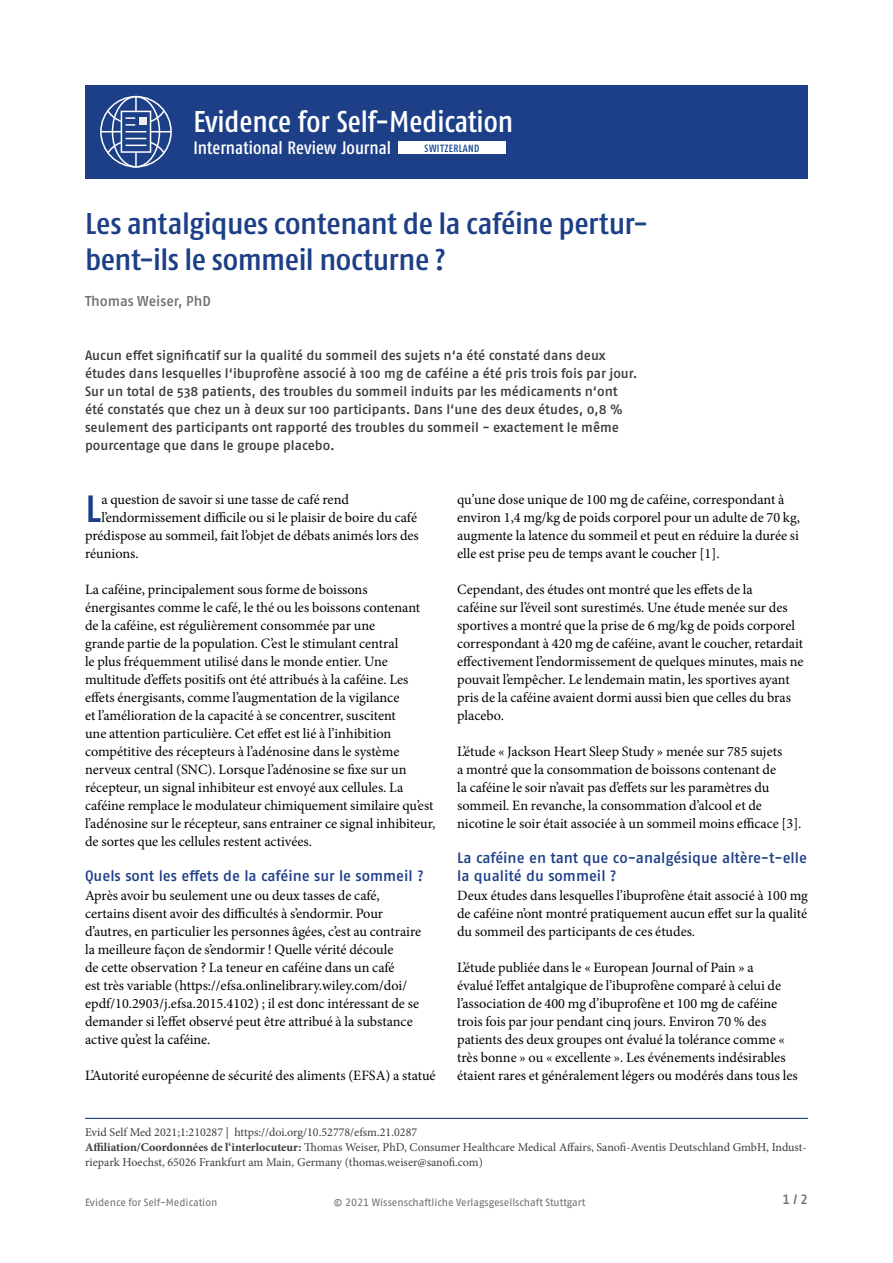
<style>
.page{position:relative;width:893px;height:1263px;background:#fff}
.page>*{position:absolute;margin:0;border:0;box-sizing:border-box;transform-origin:0 0}
.t1{font:500 37.8px "Fago Pro";color:#1d3f87}
.t2{font:500 condensed 30px/36px "Fago Pro";letter-spacing:-.015em;color:#1d3f87;scale:1.1 1}
.t3{font:500 condensed 30px "Fago Pro";color:#fff}
.t4{font:500 condensed 18px "Fago Pro";color:#fff}
.t5{font:500 15px/18px "Fago Pro";color:#1d3f87}
.t6{font:14.25px/18px "Minion Pro";color:#000}
.t7{font:500 14.25px "Fago Pro";color:#706f6f}
.t8{font:500 13.5px/18px "Fago Pro";color:#3c3c3b}
.t9{font:500 13.5px "Fago Pro";color:#706f6f}
.t10{font:12px/15px "Minion Pro";color:#3c3c3b}
.t11{font:10.5px "Fago Pro";letter-spacing:-.005em;color:#706f6f}
.t12{font:500 condensed 10.5px "Fago Pro";letter-spacing:.04em;color:#0e468f}
.s1{font-weight:700}
</style>
<div class="page">
<hr style="left:85px;top:1118px;width:723px;height:1px;background:#1d3f87">
<div style="left:85px;top:85px;width:723px;height:94px;background:#1d3f87"></div>
<div style="left:100px;top:96px;width:72px;height:72px;border:2px solid #fff;border-radius:50%"></div>
<div style="left:112px;top:96px;width:48px;height:72px;border:2px solid #fff;border-radius:50%"></div>
<hr style="left:100px;top:131px;width:71px;height:1px;background:#fff">
<hr style="left:135px;top:96px;width:2px;height:72px;background:#fff">
<svg style="left:121px;top:132px;width:30px;height:6px"></svg>
<svg style="left:106px;top:138px;width:60px;height:17px"></svg>
<svg style="left:106px;top:109px;width:60px;height:23px"></svg>
<div style="left:398px;top:141px;width:107px;height:13px;background:#fff"></div>
<h2 class="t3" style="left:193px;top:103px;width:321px">Evidence for Self-Medication</h2>
<p class="t4" style="left:193px;top:137px;width:199px">International Review Journal</p>
<p class="t12" style="left:425px;top:142px;width:56px">SWITZERLAND</p>
<p class="t4" style="left:213px;top:137px;width:9px">e</p>
<h2 class="t2" style="left:85px;top:206px;width:513px">Les antalgiques contenant de la caféine pertur&shy;bent-ils le sommeil nocturne ?</h2>
<p class="t7" style="left:85px;top:292px;width:128px">Thomas Weiser, PhD</p>
<p class="t8" style="left:85px;top:346px;width:554px">Aucun effet significatif sur la qualité du sommeil des sujets n‘a été constaté dans deux études dans lesquelles l‘ibuprofène associé à 100 mg de caféine a été pris trois fois par jour.<br>Sur un total de 538 patients, des troubles du sommeil induits par les médicaments n‘ont été constatés que chez un à deux sur 100 participants. Dans l‘une des deux études, 0,8 % seulement des participants ont rapporté des troubles du sommeil - exactement le même pourcentage que dans le groupe placebo.</p>
<h1 class="t1" style="left:85px;top:486px;width:18px">L</h1>
<p class="t6" style="left:101px;top:491px;width:249px">a question de savoir si une tasse de café rend</p>
<p class="t6" style="left:101px;top:509px;width:317px">l’endormissement difficile ou si le plaisir de boire du café</p>
<p class="t6" style="left:85px;top:527px;width:335px">prédispose au sommeil, fait l’objet de débats animés lors des</p>
<p class="t6" style="left:85px;top:545px;width:55px">réunions.</p>
<p class="t6" style="left:85px;top:581px;width:352px">La caféine, principalement sous forme de boissons énergisantes comme le café, le thé ou les boissons contenant de la caféine, est régulièrement consommée par une<br>grande partie de la population. C’est le stimulant central<br>le plus fréquemment utilisé dans le monde entier. Une multitude d’effets positifs ont été attribués à la caféine. Les effets énergisants, comme l’augmentation de la vigilance<br>et l’amélioration de la capacité à se concentrer, suscitent<br>une attention particulière. Cet effet est lié à l’inhibition compétitive des récepteurs à l’adénosine dans le système nerveux central (SNC). Lorsque l’adénosine se fixe sur un récepteur, un signal inhibiteur est envoyé aux cellules. La caféine remplace le modulateur chimiquement similaire qu’est l’adénosine sur le récepteur, sans entrainer ce signal inhibiteur, de sortes que les cellules restent activées.</p>
<p class="t5" style="left:85px;top:867px;width:340px">Quels sont les effets de la caféine sur le sommeil ?</p>
<p class="t6" style="left:85px;top:887px;width:338px">Après avoir bu seulement une ou deux tasses de café, certains disent avoir des difficultés à s’endormir. Pour d’autres, en particulier les personnes âgées, c’est au contraire la meilleure façon de s’endormir ! Quelle vérité découle<br>de cette observation ? La teneur en caféine dans un café<br>est très variable (https://efsa.onlinelibrary.wiley.com/doi/ epdf/10.2903/j.efsa.2015.4102) ; il est donc intéressant de se demander si l’effet observé peut être attribué à la substance active qu’est la caféine.</p>
<p class="t6" style="left:85px;top:1066px;width:352px">L’Autorité européenne de sécurité des aliments (EFSA) a statué</p>
<p class="t6" style="left:457px;top:490px;width:344px">qu’une dose unique de 100 mg de caféine, correspondant à environ 1,4 mg/kg de poids corporel pour un adulte de 70 kg, augmente la latence du sommeil et peut en réduire la durée si elle est prise peu de temps avant le coucher [1].</p>
<p class="t6" style="left:457px;top:580px;width:348px">Cependant, des études ont montré que les effets de la<br>caféine sur l’éveil sont surestimés. Une étude menée sur des sportives a montré que la prise de 6 mg/kg de poids corporel correspondant à 420 mg de caféine, avant le coucher, retardait effectivement l’endormissement de quelques minutes, mais ne pouvait l’empêcher. Le lendemain matin, les sportives ayant pris de la caféine avaient dormi aussi bien que celles du bras placebo.</p>
<p class="t6" style="left:457px;top:742px;width:346px">L’étude « Jackson Heart Sleep Study » menée sur 785 sujets<br>a montré que la consommation de boissons contenant de<br>la caféine le soir n’avait pas d’effets sur les paramètres du sommeil. En revanche, la consommation d’alcool et de nicotine le soir était associée à un sommeil moins efficace [3].</p>
<p class="t5" style="left:457px;top:849px;width:351px">La caféine en tant que co-analgésique altère-t-elle la qualité du sommeil ?</p>
<p class="t6" style="left:457px;top:887px;width:352px;text-align:justify">Deux études dans lesquelles l’ibuprofène était associé à 100 mg de caféine n’ont montré pratiquement aucun effet sur la qualité du sommeil des participants de ces études.</p>
<p class="t6" style="left:457px;top:959px;width:342px">L’étude publiée dans le « European Journal of Pain » a<br>évalué l’effet antalgique de l’ibuprofène comparé à celui de l’association de 400 mg d’ibuprofène et 100 mg de caféine trois fois par jour pendant cinq jours. Environ 70 % des patients des deux groupes ont évalué la tolérance comme « très bonne » ou « excellente ». Les événements indésirables étaient rares et généralement légers ou modérés dans tous les</p>
<p class="t10" style="left:85px;top:1125px;width:723px">Evid Self Med 2021;1:210287 | https://doi.org/10.52778/efsm.21.0287<br><span class="s1">Affiliation/Coordonnées de l‘interlocuteur:</span> Thomas Weiser, PhD, Consumer Healthcare Medical Affairs, Sanofi-Aventis Deutschland GmbH, Indust&shy;riepark Hoechst, 65026 Frankfurt am Main, Germany (thomas.weiser@sanofi.com)</p>
<p class="t11" style="left:85px;top:1196px;width:134px">Evidence for Self-Medication</p>
<p class="t11" style="left:334px;top:1196px;width:253px">© 2021 Wissenschaftliche Verlagsgesellschaft Stuttgart</p>
<p class="t9" style="left:782px;top:1191px;width:27px">1 / 2</p>
</div>
